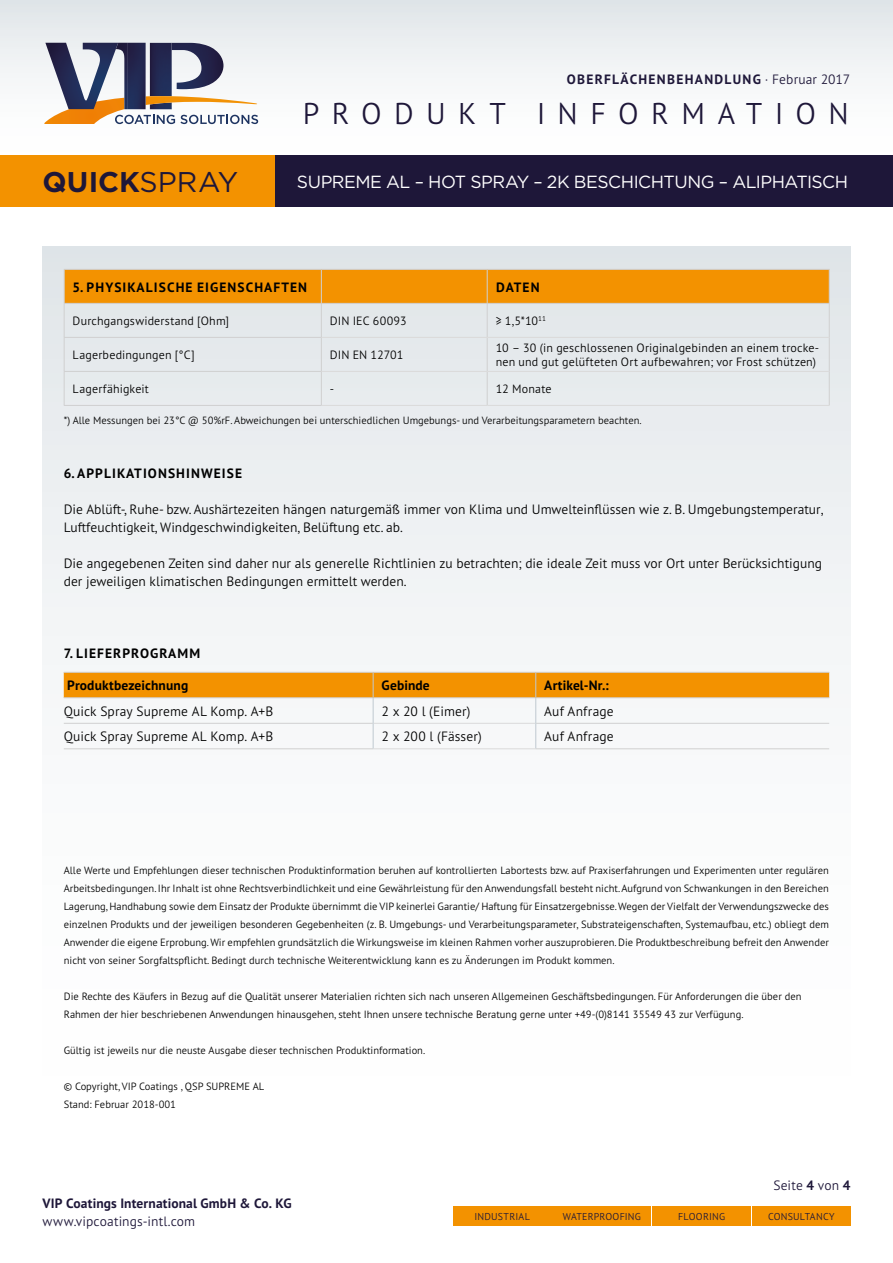
<style>
.page{position:relative;width:893px;height:1263px;background:#fff}
.page>*{position:absolute;margin:0;border:0;box-sizing:border-box;transform-origin:0 0}
.t1{font:300 30px "PT Sans Pro";letter-spacing:.41em;color:#1e1739}
.t2{font:700 28.5px "Gotham";letter-spacing:.005em;color:#1e1739}
.t3{font:17.55px "Gotham";letter-spacing:-.03em;color:#fff}
.t4{font:300 13.5px/18px "PT Sans Pro";color:#000}
.t5{font:700 13.5px "PT Sans Pro";letter-spacing:.08em;color:#000}
.t6{font:700 13.5px "PT Sans Pro";letter-spacing:.01em;color:#000}
.t7{font:700 13.5px "PT Sans Pro";letter-spacing:.015em;color:#1e1739}
.t8{font:300 13.5px "PT Sans Pro";letter-spacing:.01em;color:#1e1739}
.t9{font:700 13.5px "PT Sans Pro";letter-spacing:.095em;color:#1e1739}
.t10{font:300 12px/14.4px "PT Sans Pro";letter-spacing:.01em;color:#000}
.t11{font:300 10.5px/18px "PT Sans Pro";color:#000}
.t12{font:300 9.9px "PT Sans Pro";letter-spacing:.02em;color:#1e1739}
.s1{font-weight:300}
.s2{font-weight:400}
.s3{font-weight:700}
</style>
<div class="page">
<div style="left:0;top:0;width:893px;height:155px;background:linear-gradient(to bottom,#e2e7ea,#fff)"></div>
<div style="left:453px;top:1206px;width:98px;height:20px;background:#f39200"></div>
<div style="left:553px;top:1206px;width:98px;height:20px;background:#f39200"></div>
<div style="left:653px;top:1206px;width:98px;height:20px;background:#f39200"></div>
<div style="left:752px;top:1206px;width:98px;height:20px;background:#f39200"></div>
<svg style="left:44px;top:43px;width:215px;height:81px"></svg>
<div style="left:42px;top:247px;width:808px;height:918px;background:linear-gradient(to bottom,#e3e8eb,#fff)"></div>
<div style="left:65px;top:270px;width:764px;height:33px;background:#f39200"></div>
<hr style="left:64px;top:338px;width:1px;height:33px;background:#d0d0d0">
<hr style="left:321px;top:338px;width:1px;height:33px;background:#d0d0d0">
<hr style="left:487px;top:338px;width:1px;height:33px;background:#d0d0d0">
<hr style="left:829px;top:337px;width:1px;height:34px;background:#d0d0d0">
<hr style="left:64px;top:372px;width:1px;height:33px;background:#d0d0d0">
<hr style="left:321px;top:372px;width:1px;height:33px;background:#d0d0d0">
<hr style="left:487px;top:372px;width:1px;height:33px;background:#d0d0d0">
<hr style="left:829px;top:371px;width:1px;height:34px;background:#d0d0d0">
<hr style="left:64px;top:269px;width:257px;height:1px;background:#d0d0d0">
<hr style="left:64px;top:270px;width:1px;height:33px;background:#d0d0d0">
<hr style="left:321px;top:269px;width:166px;height:1px;background:#d0d0d0">
<hr style="left:321px;top:270px;width:1px;height:33px;background:#d0d0d0">
<hr style="left:487px;top:269px;width:343px;height:1px;background:#d0d0d0">
<hr style="left:487px;top:270px;width:1px;height:33px;background:#d0d0d0">
<hr style="left:829px;top:270px;width:1px;height:33px;background:#d0d0d0">
<hr style="left:64px;top:303px;width:257px;height:1px;background:#d0d0d0">
<hr style="left:321px;top:303px;width:166px;height:1px;background:#d0d0d0">
<hr style="left:487px;top:303px;width:343px;height:1px;background:#d0d0d0">
<hr style="left:64px;top:371px;width:258px;height:1px;background:#d0d0d0">
<hr style="left:64px;top:405px;width:258px;height:1px;background:#d0d0d0">
<hr style="left:322px;top:371px;width:165px;height:1px;background:#dadada">
<hr style="left:487px;top:371px;width:342px;height:1px;background:#dadada">
<hr style="left:322px;top:405px;width:165px;height:1px;background:#dadada">
<hr style="left:487px;top:405px;width:343px;height:1px;background:#dadada">
<hr style="left:64px;top:304px;width:1px;height:33px;background:#d0d0d0">
<hr style="left:321px;top:304px;width:1px;height:33px;background:#d0d0d0">
<hr style="left:487px;top:304px;width:1px;height:33px;background:#d0d0d0">
<hr style="left:829px;top:304px;width:1px;height:33px;background:#d0d0d0">
<hr style="left:64px;top:337px;width:258px;height:1px;background:#d0d0d0">
<hr style="left:322px;top:337px;width:165px;height:1px;background:#dadada">
<hr style="left:487px;top:337px;width:342px;height:1px;background:#dadada">
<hr style="left:64px;top:748px;width:309px;height:1px;background:#d0d0d0">
<hr style="left:536px;top:748px;width:293px;height:1px;background:#d0d0d0">
<hr style="left:373px;top:748px;width:163px;height:1px;background:#dadada">
<svg style="left:64px;top:672px;width:765px;height:76px"></svg>
<div style="left:0;top:155px;width:276px;height:51px;background:#f39200"></div>
<div style="left:276px;top:155px;width:617px;height:51px;background:#1e1739"></div>
<p class="t9" style="left:567px;top:70px;width:285px">OBERFLÄCHENBEHANDLUNG <span class="s1">· Februar 2017</span></p>
<h1 class="t1" style="left:303px;top:94px;width:548px">PRODUKT INFORMATION</h1>
<h2 class="t2" style="left:43px;top:163px;width:197px">QUICK<span class="s2">SPRAY</span></h2>
<h3 class="t3" style="left:297px;top:170px;width:553px">SUPREME AL – HOT SPRAY – 2K BESCHICHTUNG – ALIPHATISCH</h3>
<p class="t5" style="left:73px;top:278px;width:236px">5. PHYSIKALISCHE EIGENSCHAFTEN</p>
<p class="t5" style="left:496px;top:278px;width:45px">DATEN</p>
<p class="t10" style="left:73px;top:313px;width:158px">Durchgangswiderstand [Ohm]</p>
<p class="t10" style="left:330px;top:313px;width:78px">DIN IEC 60093</p>
<p class="t10" style="left:496px;top:313px;width:52px">≥ 1,5*10<sup>11</sup></p>
<p class="t10" style="left:73px;top:347px;width:123px">Lagerbedingungen [°C]</p>
<p class="t10" style="left:330px;top:347px;width:75px">DIN EN 12701</p>
<p class="t10" style="left:496px;top:340px;width:325px">10 – 30 (in geschlossenen Originalgebinden an einem trocke&shy;nen und gut gelüfteten Ort aufbewahren; vor Frost schützen)</p>
<p class="t10" style="left:73px;top:381px;width:78px">Lagerfähigkeit</p>
<p class="t10" style="left:330px;top:381px;width:6px">-</p>
<p class="t10" style="left:496px;top:381px;width:57px">12 Monate</p>
<p class="t11" style="left:64px;top:411px;width:579px">*) Alle Messungen bei 23°C @ 50%rF. Abweichungen bei unterschiedlichen Umgebungs- und Verarbeitungsparametern beachten.</p>
<p class="t5" style="left:64px;top:464px;width:180px">6. APPLIKATIONSHINWEISE</p>
<p class="t4" style="left:64px;top:500px;width:761px">Die Ablüft-, Ruhe- bzw. Aushärtezeiten hängen naturgemäß immer von Klima und Umwelteinflüssen wie z. B. Umgebungstemperatur,<br>Luftfeuchtigkeit, Windgeschwindigkeiten, Belüftung etc. ab.</p>
<p class="t4" style="left:64px;top:554px;width:760px">Die angegebenen Zeiten sind daher nur als generelle Richtlinien zu betrachten; die ideale Zeit muss vor Ort unter Berücksichtigung der jeweiligen klimatischen Bedingungen ermittelt werden.</p>
<p class="t5" style="left:64px;top:644px;width:138px">7. LIEFERPROGRAMM</p>
<p class="t6" style="left:67px;top:677px;width:123px">Produktbezeichnung</p>
<p class="t6" style="left:382px;top:677px;width:50px">Gebinde</p>
<p class="t6" style="left:544px;top:677px;width:66px">Artikel-Nr.:</p>
<p class="t4" style="left:64px;top:702px;width:211px">Quick Spray Supreme AL Komp. A+B</p>
<p class="t4" style="left:382px;top:702px;width:90px">2 x 20 l (Eimer)</p>
<p class="t4" style="left:544px;top:702px;width:71px">Auf Anfrage</p>
<p class="t4" style="left:64px;top:727px;width:211px">Quick Spray Supreme AL Komp. A+B</p>
<p class="t4" style="left:382px;top:727px;width:102px">2 x 200 l (Fässer)</p>
<p class="t4" style="left:544px;top:727px;width:71px">Auf Anfrage</p>
<p class="t11" style="left:64px;top:861px;width:767px;text-align:justify">Alle Werte und Empfehlungen dieser technischen Produktinformation beruhen auf kontrollierten Labortests bzw. auf Praxiserfahrungen und Experimenten unter regulären Arbeitsbedingungen. Ihr Inhalt ist ohne Rechtsverbindlichkeit und eine Gewährleistung für den Anwendungsfall besteht nicht. Aufgrund von Schwankungen in den Bereichen Lagerung, Handhabung sowie dem Einsatz der Produkte übernimmt die VIP keinerlei Garantie/ Haftung für Einsatzergebnisse. Wegen der Vielfalt der Verwendungszwecke des einzelnen Produkts und der jeweiligen besonderen Gegebenheiten (z. B. Umgebungs- und Verarbeitungsparameter, Substrateigenschaften, Systemaufbau, etc.) obliegt dem Anwender die eigene Erprobung. Wir empfehlen grundsätzlich die Wirkungsweise im kleinen Rahmen vorher auszuprobieren. Die Produktbeschreibung befreit den Anwender nicht von seiner Sorgfaltspflicht. Bedingt durch technische Weiterentwicklung kann es zu Änderungen im Produkt kommen.</p>
<p class="t11" style="left:64px;top:987px;width:739px">Die Rechte des Käufers in Bezug auf die Qualität unserer Materialien richten sich nach unseren Allgemeinen Geschäftsbedingungen. Für Anforderungen die über den<br>Rahmen der hier beschriebenen Anwendungen hinausgehen, steht Ihnen unsere technische Beratung gerne unter +49-(0)8141 35549 43 zur Verfügung.</p>
<p class="t11" style="left:64px;top:1041px;width:363px">Gültig ist jeweils nur die neuste Ausgabe dieser technischen Produktinformation.</p>
<p class="t11" style="left:64px;top:1077px;width:202px">© Copyright, VIP Coatings , QSP SUPREME AL<br>Stand: Februar 2018-001</p>
<p class="t7" style="left:43px;top:1194px;width:251px">VIP Coatings International GmbH &amp; Co. KG</p>
<p class="t8" style="left:43px;top:1213px;width:154px">www.vipcoatings-intl.com</p>
<p class="t8" style="left:773px;top:1177px;width:79px">Seite <span class="s3">4</span> von <span class="s3">4</span></p>
<p class="t12" style="left:475px;top:1210px;width:57px">INDUSTRIAL</p>
<p class="t12" style="left:563px;top:1210px;width:80px">WATERPROOFING</p>
<p class="t12" style="left:678px;top:1210px;width:48px">FLOORING</p>
<p class="t12" style="left:768px;top:1210px;width:68px">CONSULTANCY</p>
</div>
